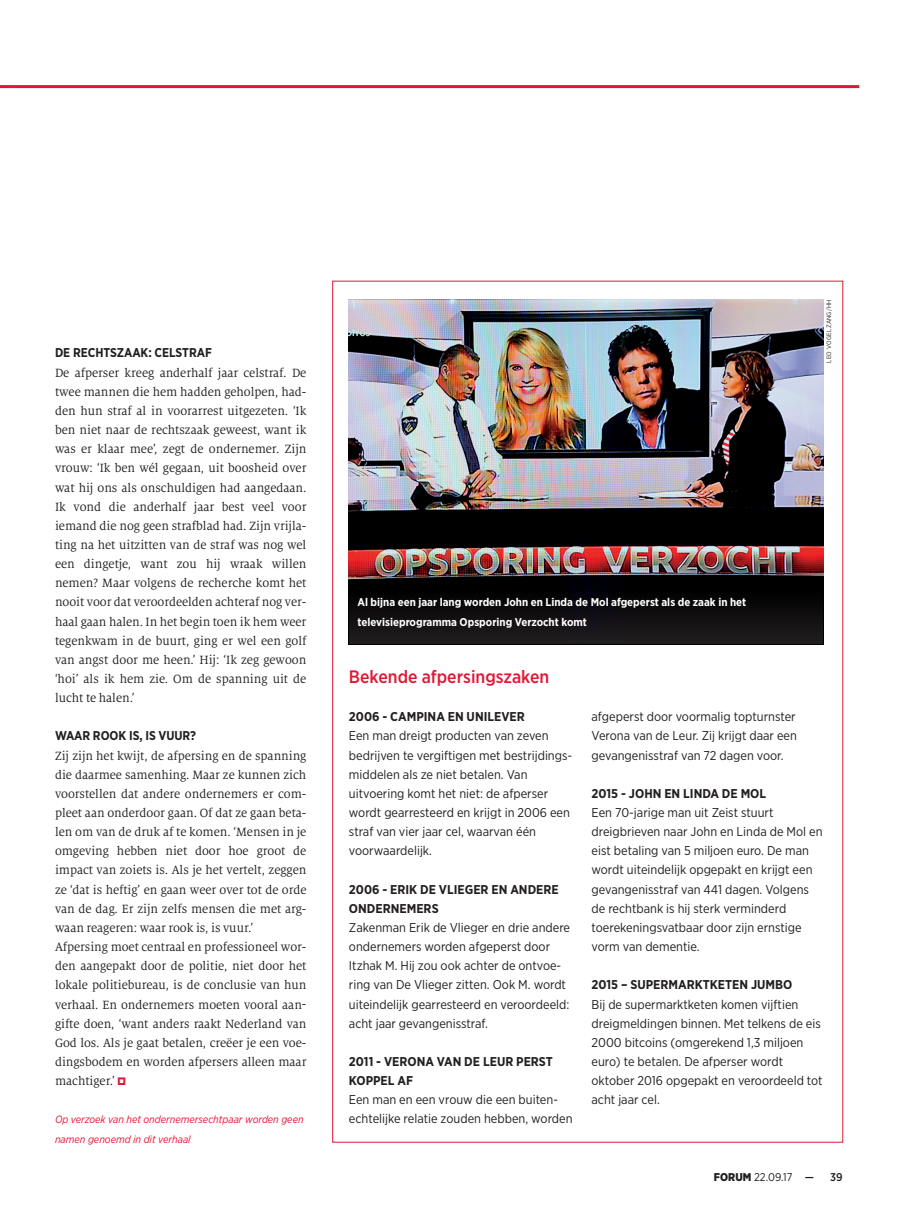
<style>
.page{position:relative;width:898px;height:1217px;background:#fff}
.page>*{position:absolute;margin:0;border:0;box-sizing:border-box;transform-origin:0 0}
.t1{font:500 18px "Gotham Narrow";color:#e21736}
.t2{font:13.2px/19.2px "Milo Serif Pro";letter-spacing:-.005em;color:#231f20;text-align:justify}
.t3{font:12.75px/19.2px "Gotham Narrow";color:#231f20}
.t4{font:700 12.75px/19.2px "Gotham Narrow";color:#231f20}
.t5{font:700 11.25px/19.2px "Gotham Narrow";color:#fff}
.t6{font:11.25px "Gotham Narrow";color:#231f20}
.t7{font:500 11.25px "Gotham Narrow";color:#231f20}
.t8{font:italic 10.5px/19.2px "Gotham Narrow";color:#e21736}
.t9{font:6.3px "Gotham Narrow";letter-spacing:.03em;color:#231f20}
.s1{font-size:6px}
.s2{font-weight:900}
.s3{font-weight:500}
</style>
<div class="page">
<svg style="left:0;top:85px;width:13px;height:3px"></svg>
<hr style="left:13px;top:85px;width:845px;height:3px;background:#e21736">
<img style="left:349px;top:300px;width:474px;height:344px">
<img style="left:349px;top:562px;width:473px;height:81px">
<p class="t4" style="left:55px;top:343px;width:158px">DE RECHTSZAAK: CELSTRAF</p>
<p class="t2" style="left:55px;top:363px;width:253px">De afperser kreeg anderhalf jaar celstraf. De twee mannen die hem hadden geholpen, had&shy;den hun straf al in voorarrest uitgezeten. ‘Ik ben niet naar de rechtszaak geweest, want ik was er klaar mee’, zegt de ondernemer. Zijn vrouw: ‘Ik ben wél gegaan, uit boosheid over wat hij ons als onschuldigen had aangedaan.<br>Ik vond die anderhalf jaar best veel voor iemand die nog geen strafblad had. Zijn vrijla&shy;ting na het uitzitten van de straf was nog wel een dingetje, want zou hij wraak willen nemen? Maar volgens de recherche komt het nooit voor dat veroordeelden achteraf nog ver&shy;haal gaan halen. In het begin toen ik hem weer tegenkwam in de buurt, ging er wel een golf van angst door me heen.’ Hij: ‘Ik zeg gewoon ‘hoi’ als ik hem zie. Om de spanning uit de lucht te halen.’</p>
<p class="t4" style="left:55px;top:726px;width:143px">WAAR ROOK IS, IS VUUR?</p>
<p class="t2" style="left:55px;top:745px;width:253px;text-align:left">Zij zijn het kwijt, de afpersing en de spanning die daarmee samenhing. Maar ze kunnen zich voorstellen dat andere ondernemers er com&shy;pleet aan onderdoor gaan. Of dat ze gaan beta&shy;len om van de druk af te komen. ‘Mensen in je omgeving hebben niet door hoe groot de impact van zoiets is. Als je het vertelt, zeggen ze ‘dat is heftig’ en gaan weer over tot de orde van de dag. Er zijn zelfs mensen die met arg&shy;waan reageren: waar rook is, is vuur.’ Afpersing moet centraal en professioneel wor&shy;den aangepakt door de politie, niet door het lokale politiebureau, is de conclusie van hun verhaal. En ondernemers moeten vooral aan&shy;gifte doen, ‘want anders raakt Nederland van God los. Als je gaat betalen, creëer je een voe&shy;dingsbodem en worden afpersers alleen maar machtiger.’</p>
<p class="t8" style="left:55px;top:1109px;width:250px">Op verzoek van het ondernemersechtpaar worden geen namen genoemd in dit verhaal</p>
<p class="t9" style="left:824px;top:362px;width:64px;rotate:-90deg">leo vogelzang<span class="s1">/</span>hh</p>
<p class="t5" style="left:357px;top:592px;width:390px">Al bijna een jaar lang worden John en Linda de Mol afgeperst als de zaak in het televisieprogramma Opsporing Verzocht komt</p>
<h1 class="t1" style="left:349px;top:665px;width:202px">Bekende afpersingszaken</h1>
<p class="t4" style="left:349px;top:707px;width:177px">2006 - CAMPINA EN UNILEVER</p>
<p class="t3" style="left:349px;top:726px;width:225px">Een man dreigt producten van zeven bedrijven te vergiftigen met bestrijdings&shy;middelen als ze niet betalen. Van uitvoering komt het niet: de afperser wordt gearresteerd en krijgt in 2006 een straf van vier jaar cel, waarvan één voorwaardelijk.</p>
<p class="t4" style="left:349px;top:879px;width:211px">2006 - ERIK DE VLIEGER EN ANDERE<br>ONDERNEMERS</p>
<p class="t3" style="left:349px;top:917px;width:223px">Zakenman Erik de Vlieger en drie andere ondernemers worden afgeperst door Itzhak M. Hij zou ook achter de ontvoe&shy;ring van De Vlieger zitten. Ook M. wordt uiteindelijk gearresteerd en veroordeeld: acht jaar gevangenisstraf.</p>
<p class="t4" style="left:349px;top:1051px;width:205px">2011 - VERONA VAN DE LEUR PERST<br>KOPPEL AF</p>
<p class="t3" style="left:349px;top:1089px;width:225px">Een man en een vrouw die een buiten&shy;echtelijke relatie zouden hebben, worden</p>
<p class="t3" style="left:591px;top:706px;width:207px;text-align:justify">afgeperst door voormalig topturnster Verona van de Leur. Zij krijgt daar een gevangenisstraf van 72 dagen voor.</p>
<p class="t4" style="left:591px;top:783px;width:176px">2015 - JOHN EN LINDA DE MOL</p>
<p class="t3" style="left:591px;top:802px;width:232px">Een 70-jarige man uit Zeist stuurt dreigbrieven naar John en Linda de Mol en eist betaling van 5 miljoen euro. De man wordt uiteindelijk opgepakt en krijgt een gevangenisstraf van 441 dagen. Volgens de rechtbank is hij sterk verminderd toerekeningsvatbaar door zijn ernstige vorm van dementie.</p>
<p class="t4" style="left:591px;top:974px;width:202px">2015 – SUPERMARKTKETEN JUMBO</p>
<p class="t3" style="left:591px;top:993px;width:232px">Bij de supermarktketen komen vijftien dreigmeldingen binnen. Met telkens de eis 2000 bitcoins (omgerekend 1,3 miljoen euro) te betalen. De afperser wordt oktober 2016 opgepakt en veroordeeld tot acht jaar cel.</p>
<p class="t6" style="left:713px;top:1169px;width:102px"><span class="s2">FORUM</span> 22.09.17 <span class="s3">—</span></p>
<p class="t7" style="left:829px;top:1169px;width:14px">39</p>
</div>
